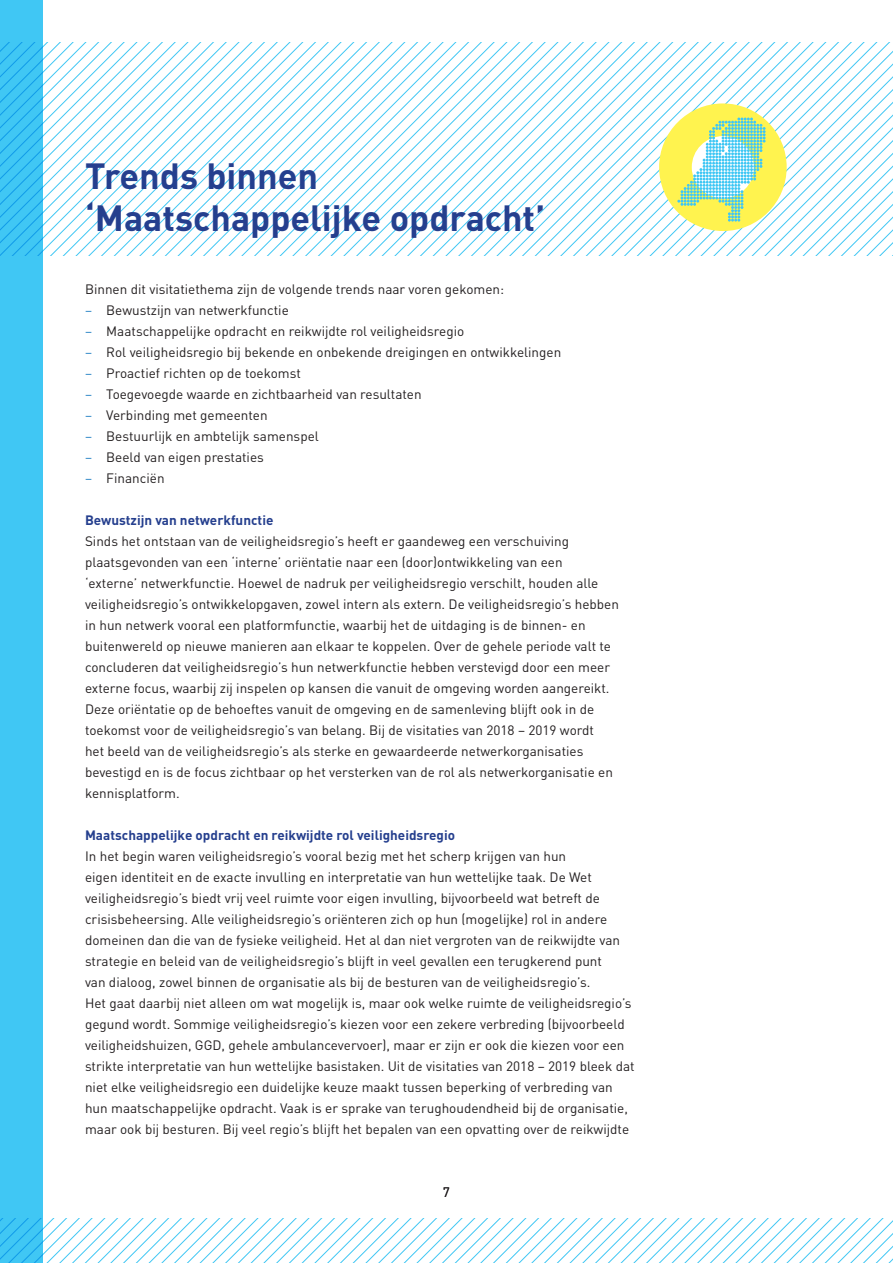
<style>
.page{position:relative;width:893px;height:1263px;background:#fff}
.page>*{position:absolute;margin:0;border:0;box-sizing:border-box;transform-origin:0 0}
.t1{font:700 36px/42px "DIN";color:#253f8e}
.t2{font:13.5px/21px "DIN";color:#231f20}
.t3{font:700 13.5px "DIN";color:#253f8e}
.s1{color:#2783c5}
</style>
<div class="page">
<svg style="left:43px;top:43px;width:8px;height:209px"></svg>
<svg style="left:51px;top:43px;width:13px;height:212px"></svg>
<svg style="left:64px;top:43px;width:13px;height:212px"></svg>
<svg style="left:77px;top:43px;width:12px;height:212px"></svg>
<svg style="left:89px;top:43px;width:13px;height:212px"></svg>
<svg style="left:102px;top:43px;width:13px;height:212px"></svg>
<svg style="left:115px;top:43px;width:13px;height:212px"></svg>
<svg style="left:128px;top:43px;width:12px;height:212px"></svg>
<svg style="left:140px;top:43px;width:13px;height:212px"></svg>
<svg style="left:153px;top:43px;width:13px;height:212px"></svg>
<svg style="left:166px;top:43px;width:13px;height:212px"></svg>
<svg style="left:179px;top:43px;width:13px;height:212px"></svg>
<svg style="left:192px;top:43px;width:12px;height:212px"></svg>
<svg style="left:204px;top:43px;width:13px;height:212px"></svg>
<svg style="left:217px;top:43px;width:13px;height:212px"></svg>
<svg style="left:230px;top:43px;width:13px;height:212px"></svg>
<svg style="left:243px;top:43px;width:12px;height:212px"></svg>
<svg style="left:255px;top:43px;width:13px;height:212px"></svg>
<svg style="left:268px;top:43px;width:13px;height:212px"></svg>
<svg style="left:281px;top:43px;width:13px;height:212px"></svg>
<svg style="left:294px;top:43px;width:12px;height:212px"></svg>
<svg style="left:306px;top:43px;width:13px;height:212px"></svg>
<svg style="left:319px;top:43px;width:13px;height:212px"></svg>
<svg style="left:332px;top:43px;width:13px;height:212px"></svg>
<svg style="left:345px;top:43px;width:12px;height:212px"></svg>
<svg style="left:357px;top:43px;width:13px;height:212px"></svg>
<svg style="left:370px;top:43px;width:13px;height:212px"></svg>
<svg style="left:383px;top:43px;width:13px;height:212px"></svg>
<svg style="left:396px;top:43px;width:12px;height:212px"></svg>
<svg style="left:408px;top:43px;width:13px;height:212px"></svg>
<svg style="left:421px;top:43px;width:13px;height:212px"></svg>
<svg style="left:434px;top:43px;width:13px;height:212px"></svg>
<svg style="left:447px;top:43px;width:12px;height:212px"></svg>
<svg style="left:459px;top:43px;width:13px;height:212px"></svg>
<svg style="left:472px;top:43px;width:13px;height:212px"></svg>
<svg style="left:485px;top:43px;width:13px;height:212px"></svg>
<svg style="left:498px;top:43px;width:12px;height:212px"></svg>
<svg style="left:510px;top:43px;width:13px;height:212px"></svg>
<svg style="left:523px;top:43px;width:13px;height:212px"></svg>
<svg style="left:536px;top:43px;width:13px;height:212px"></svg>
<svg style="left:549px;top:43px;width:12px;height:212px"></svg>
<svg style="left:561px;top:43px;width:13px;height:212px"></svg>
<svg style="left:574px;top:43px;width:13px;height:212px"></svg>
<svg style="left:587px;top:43px;width:13px;height:212px"></svg>
<svg style="left:600px;top:43px;width:12px;height:212px"></svg>
<svg style="left:612px;top:43px;width:13px;height:212px"></svg>
<svg style="left:625px;top:43px;width:13px;height:212px"></svg>
<svg style="left:638px;top:43px;width:13px;height:212px"></svg>
<svg style="left:651px;top:43px;width:12px;height:212px"></svg>
<svg style="left:663px;top:43px;width:13px;height:212px"></svg>
<div style="left:0;top:0;width:43px;height:1263px;background:#40c7f4"></div>
<svg style="left:0;top:1218px;width:893px;height:45px"></svg>
<div style="left:659px;top:103px;width:128px;height:128px;background:#fff34f;border-radius:50%"></div>
<svg style="left:677px;top:43px;width:216px;height:212px"></svg>
<h1 class="t1" style="left:85px;top:153px;width:462px">Trends binnen ‘Maatschappelijke opdracht’</h1>
<p class="t2" style="left:85px;top:278px;width:421px">Binnen dit visitatiethema zijn de volgende trends naar voren gekomen:</p>
<p class="t2" style="left:85px;top:299px;width:205px"><span class="s1">–</span> Bewustzijn van netwerkfunctie</p>
<p class="t2" style="left:85px;top:320px;width:381px"><span class="s1">–</span> Maatschappelijke opdracht en reikwijdte rol veiligheidsregio</p>
<p class="t2" style="left:85px;top:341px;width:478px"><span class="s1">–</span> Rol veiligheidsregio bij bekende en onbekende dreigingen en ontwikkelingen</p>
<p class="t2" style="left:85px;top:362px;width:217px"><span class="s1">–</span> Proactief richten op de toekomst</p>
<p class="t2" style="left:85px;top:383px;width:338px"><span class="s1">–</span> Toegevoegde waarde en zichtbaarheid van resultaten</p>
<p class="t2" style="left:85px;top:404px;width:184px"><span class="s1">–</span> Verbinding met gemeenten</p>
<p class="t2" style="left:85px;top:425px;width:235px"><span class="s1">–</span> Bestuurlijk en ambtelijk samenspel</p>
<p class="t2" style="left:85px;top:446px;width:180px"><span class="s1">–</span> Beeld van eigen prestaties</p>
<p class="t2" style="left:85px;top:467px;width:81px"><span class="s1">–</span> Financiën</p>
<p class="t3" style="left:85px;top:511px;width:190px">Bewustzijn van netwerkfunctie</p>
<p class="t2" style="left:85px;top:530px;width:535px">Sinds het ontstaan van de veiligheidsregio’s heeft er gaandeweg een verschuiving plaatsgevonden van een ‘interne’ oriëntatie naar een (door)ontwikkeling van een<br>‘externe’ netwerkfunctie. Hoewel de nadruk per veiligheidsregio verschilt, houden alle veiligheidsregio’s ontwikkelopgaven, zowel intern als extern. De veiligheidsregio’s hebben in hun netwerk vooral een platformfunctie, waarbij het de uitdaging is de binnen- en buitenwereld op nieuwe manieren aan elkaar te koppelen. Over de gehele periode valt te concluderen dat veiligheidsregio’s hun netwerkfunctie hebben verstevigd door een meer externe focus, waarbij zij inspelen op kansen die vanuit de omgeving worden aangereikt.<br>Deze oriëntatie op de behoeftes vanuit de omgeving en de samenleving blijft ook in de toekomst voor de veiligheidsregio’s van belang. Bij de visitaties van 2018 – 2019 wordt<br>het beeld van de veiligheidsregio’s als sterke en gewaardeerde netwerkorganisaties bevestigd en is de focus zichtbaar op het versterken van de rol als netwerkorganisatie en kennisplatform.</p>
<p class="t3" style="left:85px;top:826px;width:372px">Maatschappelijke opdracht en reikwijdte rol veiligheidsregio</p>
<p class="t2" style="left:85px;top:846px;width:551px">In het begin waren veiligheidsregio’s vooral bezig met het scherp krijgen van hun<br>eigen identiteit en de exacte invulling en interpretatie van hun wettelijke taak. De Wet veiligheidsregio’s biedt vrij veel ruimte voor eigen invulling, bijvoorbeeld wat betreft de crisisbeheersing. Alle veiligheidsregio’s oriënteren zich op hun (mogelijke) rol in andere domeinen dan die van de fysieke veiligheid. Het al dan niet vergroten van de reikwijdte van strategie en beleid van de veiligheidsregio’s blijft in veel gevallen een terugkerend punt<br>van dialoog, zowel binnen de organisatie als bij de besturen van de veiligheidsregio’s.<br>Het gaat daarbij niet alleen om wat mogelijk is, maar ook welke ruimte de veiligheidsregio’s gegund wordt. Sommige veiligheidsregio’s kiezen voor een zekere verbreding (bijvoorbeeld veiligheidshuizen, GGD, gehele ambulancevervoer), maar er zijn er ook die kiezen voor een strikte interpretatie van hun wettelijke basistaken. Uit de visitaties van 2018 – 2019 bleek dat niet elke veiligheidsregio een duidelijke keuze maakt tussen beperking of verbreding van hun maatschappelijke opdracht. Vaak is er sprake van terughoudendheid bij de organisatie, maar ook bij besturen. Bij veel regio’s blijft het bepalen van een opvatting over de reikwijdte</p>
<p class="t2" style="left:443px;top:1181px;width:9px">7</p>
</div>
